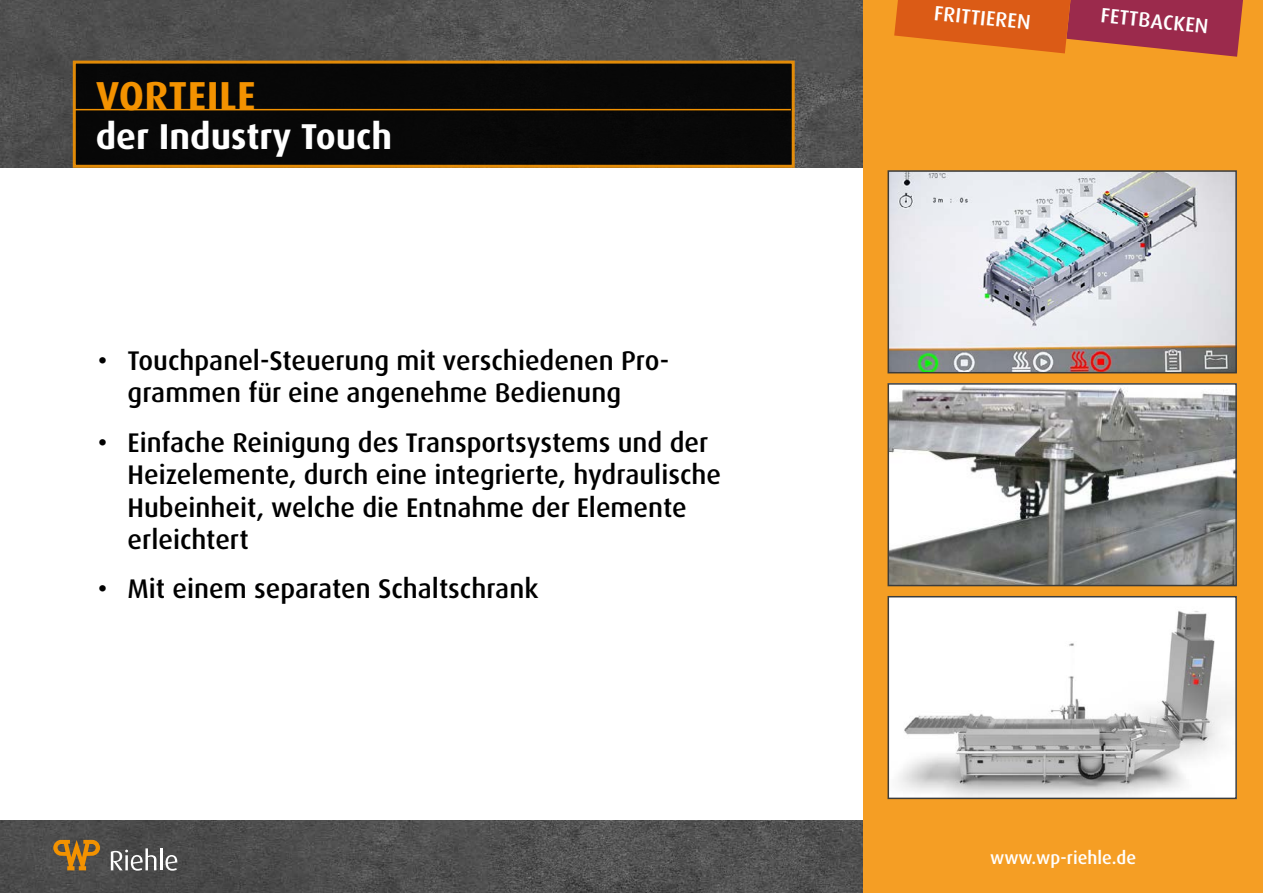
<style>
.page{position:relative;width:1263px;height:893px;background:#fff}
.page>*{position:absolute;margin:0;border:0;box-sizing:border-box;transform-origin:0 0}
.t1{font:700 40.5px "Dax Pro";letter-spacing:.01em;color:#f39200}
.t2{font:700 36px "Dax Pro";color:#fff}
.t3{font:500 27px/32.4px "Dax Pro";color:#000}
.t4{font:500 20.7px "Dax Pro";color:#fff}
.t5{font:500 18px "Dax Pro";color:#fff}
</style>
<div class="page">
<img style="left:0;top:821px;width:863px;height:72px">
<svg style="left:53px;top:840px;width:47px;height:30px"></svg>
<svg style="left:111px;top:848px;width:45px;height:23px"></svg>
<hr style="left:160px;top:848px;width:2px;height:22px;background:#fff">
<svg style="left:166px;top:855px;width:11px;height:16px"></svg>
<img style="left:0;top:0;width:863px;height:168px">
<div style="left:863px;top:0;width:400px;height:893px;background:#f59e24"></div>
<img style="left:890px;top:173px;width:344px;height:197px">
<div style="left:887px;top:170px;width:350px;height:203px;border:2px solid #3c3c3b"></div>
<img style="left:890px;top:386px;width:344px;height:197px">
<div style="left:887px;top:383px;width:350px;height:203px;border:2px solid #3c3c3b"></div>
<img style="left:890px;top:599px;width:344px;height:197px">
<div style="left:887px;top:596px;width:350px;height:203px;border:2px solid #3c3c3b"></div>
<div style="left:74px;top:62px;width:719px;height:104px;background:#080808"></div>
<div style="left:73px;top:61px;width:722px;height:107px;border:3px solid #f39200"></div>
<hr style="left:75px;top:109px;width:716px;height:1px;background:#f39200">
<svg style="left:894px;top:0;width:349px;height:57px"></svg>
<h1 class="t1" style="left:96px;top:70px;width:161px">VORTEILE</h1>
<h2 class="t2" style="left:96px;top:114px;width:298px">der Industry Touch</h2>
<p class="t3" style="left:128px;top:345px;width:543px;text-indent:-30px">• Touchpanel-Steuerung mit verschiedenen Pro&shy;grammen für eine angenehme Bedienung</p>
<p class="t3" style="left:128px;top:426px;width:595px;text-indent:-30px">• Einfache Reinigung des Transportsystems und der Heizelemente, durch eine integrierte, hydraulische Hubeinheit, welche die Entnahme der Elemente erleichtert</p>
<p class="t3" style="left:98px;top:573px;width:442px">• Mit einem separaten Schaltschrank</p>
<p class="t4" style="left:936px;top:-1px;width:98px;rotate:6deg">FRITTIEREN</p>
<p class="t4" style="left:1102px;top:2px;width:110px;rotate:6deg">FETTBACKEN</p>
<p class="t5" style="left:990px;top:846px;width:147px">www.wp-riehle.de</p>
</div>
